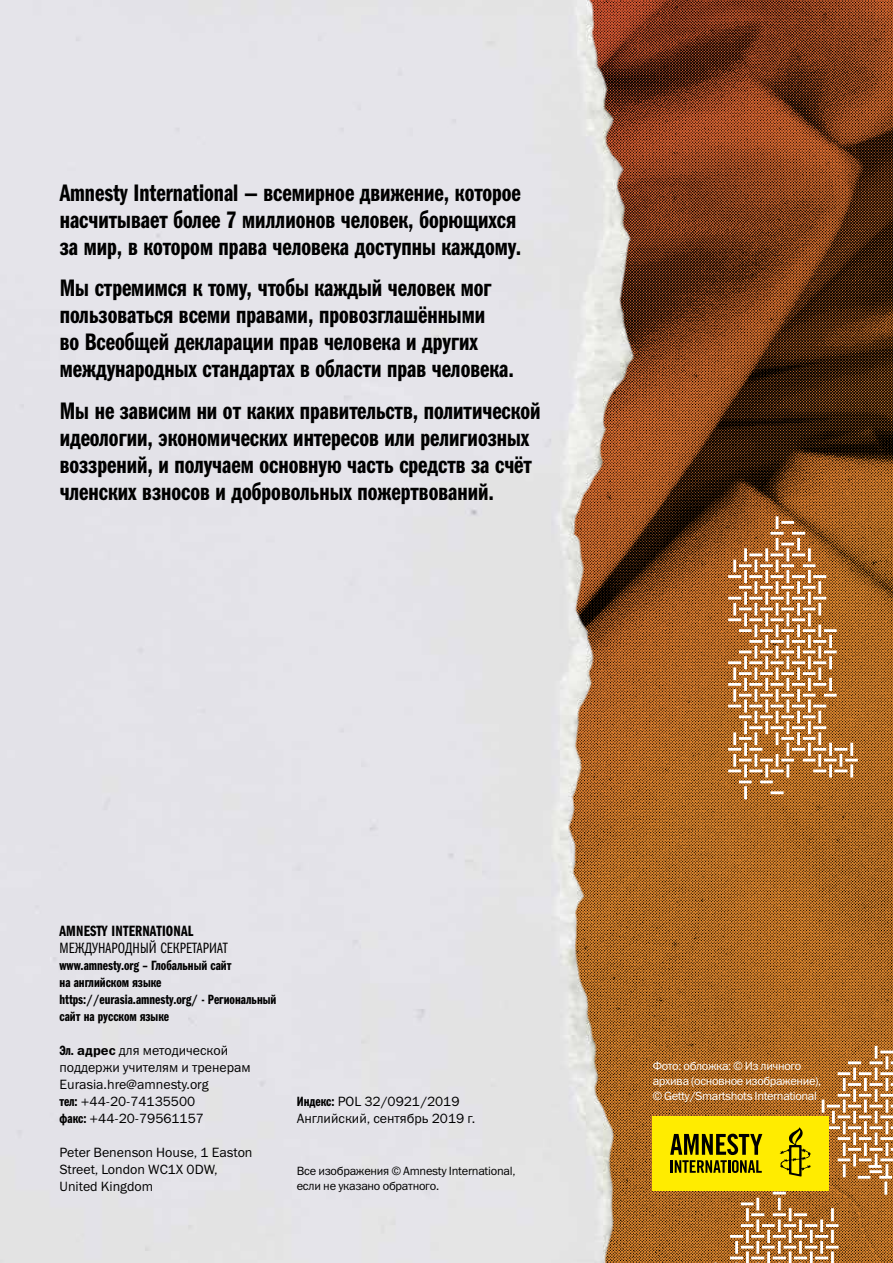
<style>
.page{position:relative;width:893px;height:1263px;background:#fff}
.page>*{position:absolute;margin:0;border:0;box-sizing:border-box;transform-origin:0 0}
.t1{font:600 24px/27px "Franklin Gothic Cmpr ITC";color:#000}
.t2{font:15px "Franklin Gothic Cmpr ITC";letter-spacing:.01em;color:#000}
.t3{font:600 15px "Franklin Gothic Cmpr ITC";letter-spacing:.01em;color:#000}
.t4{font:13.5px/17px "Franklin Gothic ITC";color:#000}
.t5{font:600 13.5px/17px "Franklin Gothic Cmpr ITC";color:#000}
.t6{font:12px/15px "Franklin Gothic ITC";letter-spacing:-.03em;color:#fff}
.t7{font:12px/15px "Franklin Gothic ITC";letter-spacing:-.02em;color:#000}
.s1{font-family:"Franklin Gothic Cmpr ITC";font-weight:600}
.s2{font-weight:600}
</style>
<div class="page">
<svg style="left:708px;top:0;width:185px;height:1046px;background:#82481b"></svg>
<img style="left:0;top:0;width:708px;height:1263px">
<div style="left:653px;top:1116px;width:176px;height:75px;background:#ffec00"></div>
<svg style="left:670px;top:1046px;width:223px;height:217px"></svg>
<svg style="left:728px;top:516px;width:130px;height:283px;background:#ba824d"></svg>
<p class="t1" style="left:60px;top:179px;width:463px">Amnesty International — всемирное движение, которое насчитывает более 7 миллионов человек, борющихся за мир, в котором права человека доступны каждому.</p>
<p class="t1" style="left:60px;top:275px;width:456px">Мы стремимся к тому, чтобы каждый человек мог пользоваться всеми правами, провозглашёнными<br>во Всеобщей декларации прав человека и других международных стандартах в области прав человека.</p>
<p class="t1" style="left:60px;top:397px;width:482px">Мы не зависим ни от каких правительств, политической идеологии, экономических интересов или религиозных воззрений, и получаем основную часть средств за счёт членских взносов и добровольных пожертвований.</p>
<p class="t3" style="left:60px;top:921px;width:135px">AMNESTY INTERNATIONAL</p>
<p class="t2" style="left:60px;top:939px;width:170px">МЕЖДУНАРОДНЫЙ СЕКРЕТАРИАТ</p>
<p class="t5" style="left:60px;top:956px;width:218px">www.amnesty.org – Глобальный сайт<br>на английском языке https://eurasia.amnesty.org/ - Региональный сайт на русском языке</p>
<p class="t4" style="left:60px;top:1041px;width:193px"><span class="s1">Эл.</span> <span class="s2">адрес</span> для методической поддержи учителям и тренерам<br>Eurasia.hre@amnesty.org<br><span class="s1">тел:</span> +44-20-74135500<br><span class="s1">факс:</span> +44-20-79561157</p>
<p class="t4" style="left:60px;top:1143px;width:195px">Peter Benenson House, 1 Easton<br>Street, London WC1X 0DW,<br>United Kingdom</p>
<p class="t4" style="left:297px;top:1092px;width:180px"><span class="s1">Индекс:</span> POL 32/0921/2019<br>Английский, сентябрь 2019 г.</p>
<p class="t7" style="left:297px;top:1164px;width:220px">Все изображения © Amnesty International, если не указано обратного.</p>
<p class="t6" style="left:653px;top:1058px;width:170px">Фото: обложка: © Из личного архива (основное изображение), © Getty/Smartshots International</p>
</div>
